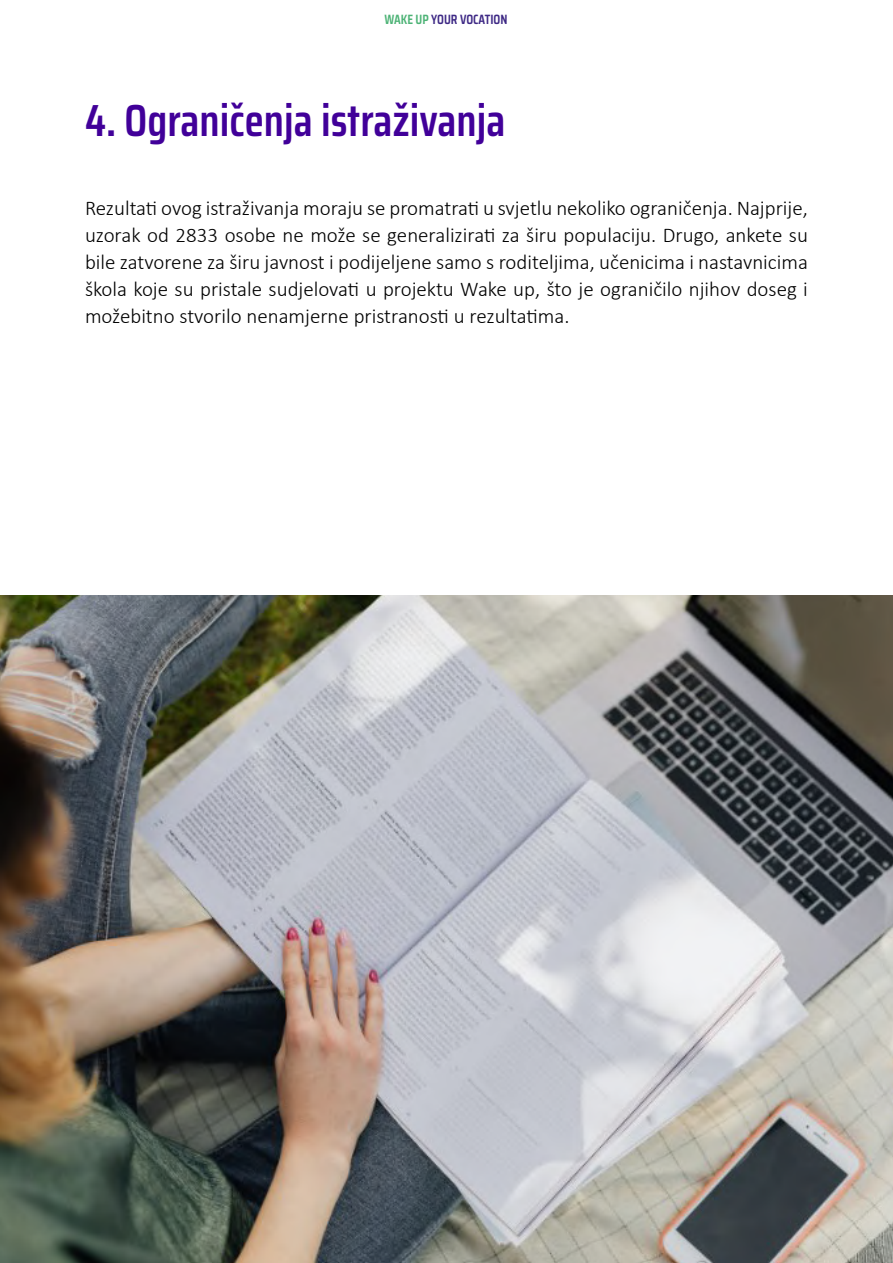
<style>
.page{position:relative;width:893px;height:1263px;background:#fff}
.page>*{position:absolute;margin:0;border:0;box-sizing:border-box;transform-origin:0 0}
.t1{font:600 45px "Saira Condensed";color:#410099}
.t2{font:300 21px/27px "Calibri";color:#000;text-align:justify}
.t3{font:600 13.5px "Saira Condensed";color:#3e2985}
.s1{color:#4db376}
</style>
<div class="page">
<img style="left:0;top:595px;width:893px;height:668px">
<p class="t3" style="left:384px;top:9px;width:125px"><span class="s1">WAKE UP</span> YOUR VOCATION</p>
<h1 class="t1" style="left:85px;top:86px;width:422px">4. Ograničenja istraživanja</h1>
<p class="t2" style="left:85px;top:194px;width:724px">Rezultati ovog istraživanja moraju se promatrati u svjetlu nekoliko ograničenja. Najprije, uzorak od 2833 osobe ne može se generalizirati za širu populaciju. Drugo, ankete su bile zatvorene za širu javnost i podijeljene samo s roditeljima, učenicima i nastavnicima škola koje su pristale sudjelovati u projektu Wake up, što je ograničilo njihov doseg i možebitno stvorilo nenamjerne pristranosti u rezultatima.</p>
</div>
